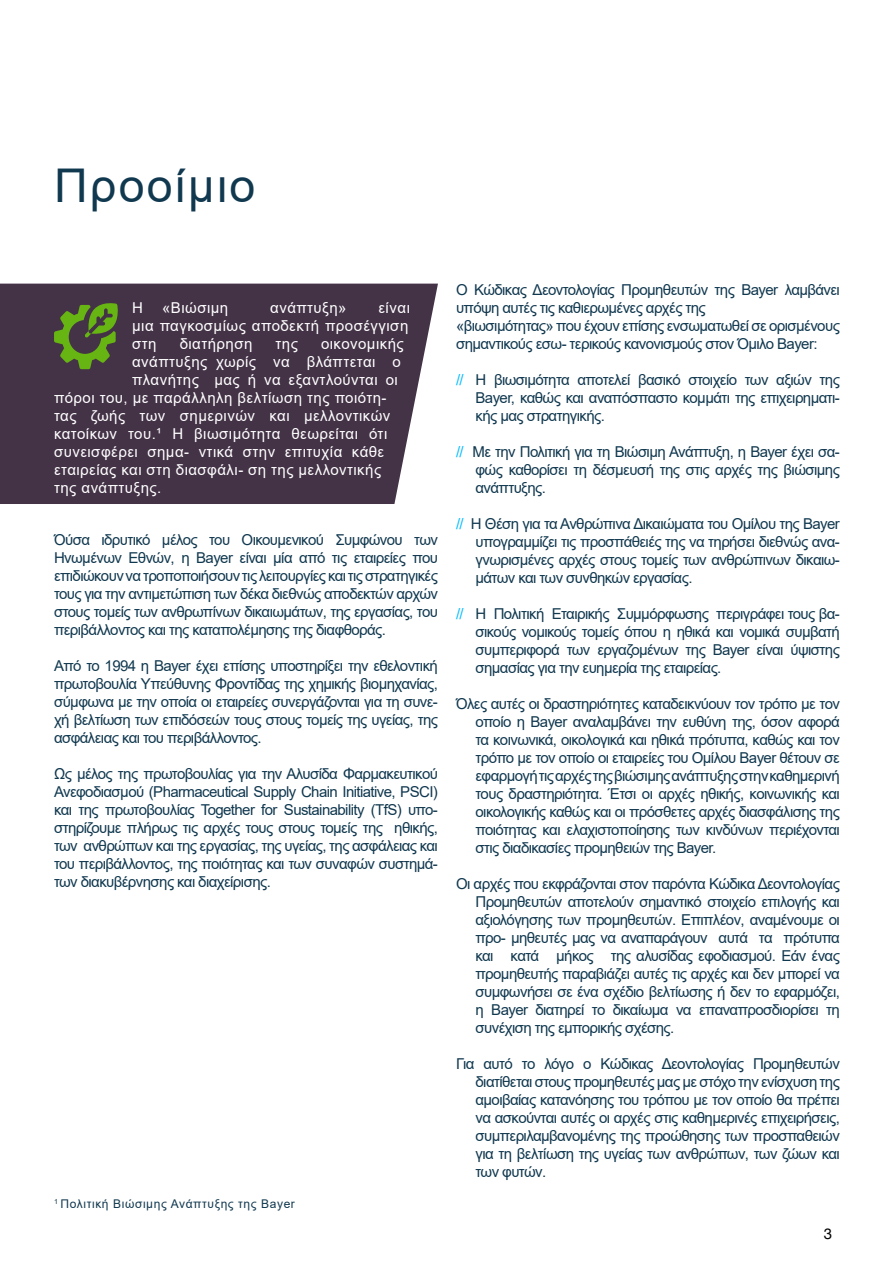
<style>
.page{position:relative;width:894px;height:1263px;background:#fff}
.page>*{position:absolute;margin:0;border:0;box-sizing:border-box;transform-origin:0 0}
.t1{font:46.5px "Arial";letter-spacing:.05em;color:#10384f}
.t2{font:15px/18px "Arial";letter-spacing:-.04em;color:#10384f;text-align:justify}
.t3{font:15px/18px "Arial";letter-spacing:.03em;color:#fff;text-align:justify}
.t4{font:15px "Helvetica Neue LT Com";color:#000}
.t5{font:12px "Arial";letter-spacing:.05em;color:#10384f}
.s1{color:#00bcff}
</style>
<div class="page">
<div style="left:0;top:284px;width:438px;height:220px;background:#443247"></div>
<svg style="left:54px;top:301px;width:66px;height:68px"></svg>
<h1 class="t1" style="left:54px;top:154px;width:203px">Προοίμιο</h1>
<p class="t3" style="left:132px;top:298px;width:12px">Η</p>
<p class="t3" style="left:162px;top:298px;width:68px">«Βιώσιμη</p>
<p class="t3" style="left:270px;top:298px;width:78px">ανάπτυξη»</p>
<p class="t3" style="left:132px;top:298px;width:279px;text-indent:246px">είναι μια παγκοσμίως αποδεκτή προσέγγιση στη</p>
<p class="t3" style="left:180px;top:334px;width:74px">διατήρηση</p>
<p class="t3" style="left:275px;top:334px;width:24px">της</p>
<p class="t3" style="left:321px;top:334px;width:84px">οικονομικής</p>
<p class="t3" style="left:132px;top:352px;width:270px">ανάπτυξης χωρίς να βλάπτεται ο</p>
<p class="t3" style="left:132px;top:370px;width:267px">πλανήτης μας ή να εξαντλούνται οι</p>
<p class="t3" style="left:54px;top:388px;width:334px">πόροι του, με παράλληλη βελτίωση της ποιότη-</p>
<p class="t3" style="left:54px;top:406px;width:338px">τας ζωής των σημερινών και μελλοντικών</p>
<p class="t3" style="left:54px;top:424px;width:334px">κατοίκων του.¹ Η βιωσιμότητα θεωρείται ότι</p>
<p class="t3" style="left:54px;top:442px;width:331px">συνεισφέρει σημα- ντικά στην επιτυχία κάθε</p>
<p class="t3" style="left:54px;top:460px;width:328px">εταιρείας και στη διασφάλι- ση της μελλοντικής</p>
<p class="t3" style="left:54px;top:478px;width:109px">της ανάπτυξης.</p>
<p class="t2" style="left:54px;top:531px;width:385px">Όύσα ιδρυτικό μέλος του Οικουμενικού Συμφώνου των Ηνωμένων Εθνών, η Bayer είναι μία από τις εταιρείες που επιδιώκουν να τροποποιήσουν τις λειτουργίες και τις στρατηγικές τους για την αντιμετώπιση των δέκα διεθνώς αποδεκτών αρχών στους τομείς των ανθρωπίνων δικαιωμάτων, της εργασίας, του περιβάλλοντος και της καταπολέμησης της διαφθοράς.</p>
<p class="t2" style="left:54px;top:657px;width:385px">Από το 1994 η Bayer έχει επίσης υποστηρίξει την εθελοντική πρωτοβουλία Υπεύθυνης Φροντίδας της χημικής βιομηχανίας, σύμφωνα με την οποία οι εταιρείες συνεργάζονται για τη συνε&shy;χή βελτίωση των επιδόσεών τους στους τομείς της υγείας, της ασφάλειας και του περιβάλλοντος.</p>
<p class="t2" style="left:54px;top:765px;width:385px">Ως μέλος της πρωτοβουλίας για την Αλυσίδα Φαρμακευτικού Ανεφοδιασμού (Pharmaceutical Supply Chain Initiative, PSCI) και της πρωτοβουλίας Together for Sustainability (TfS) υπο&shy;στηρίζουμε πλήρως τις αρχές τους στους τομείς της ηθικής, των ανθρώπων και της εργασίας, της υγείας, της ασφάλειας και του περιβάλλοντος, της ποιότητας και των συναφών συστημά&shy;των διακυβέρνησης και διαχείρισης.</p>
<p class="t5" style="left:54px;top:1196px;width:242px"><sup>1</sup> Πολιτική Βιώσιμης Ανάπτυξης της Bayer</p>
<p class="t2" style="left:456px;top:280px;width:385px;text-align:left">Ο Κώδικας Δεοντολογίας Προμηθευτών της Bayer λαμβάνει υπόψη αυτές τις καθιερωμένες αρχές της<br>«βιωσιμότητας» που έχουν επίσης ενσωματωθεί σε ορισμένους σημαντικούς εσω- τερικούς κανονισμούς στον Όμιλο Bayer:</p>
<p class="t2" style="left:475px;top:370px;width:366px;text-indent:-19px"><span class="s1">//</span> Η βιωσιμότητα αποτελεί βασικό στοιχείο των αξιών της Bayer, καθώς και αναπόσπαστο κομμάτι της επιχειρηματι&shy;κής μας στρατηγικής.</p>
<p class="t2" style="left:475px;top:442px;width:366px;text-indent:-19px"><span class="s1">//</span> Με την Πολιτική για τη Βιώσιμη Ανάπτυξη, η Bayer έχει σα&shy;φώς καθορίσει τη δέσμευσή της στις αρχές της βιώσιμης ανάπτυξης.</p>
<p class="t2" style="left:475px;top:514px;width:366px;text-indent:-19px"><span class="s1">//</span> Η Θέση για τα Ανθρώπινα Δικαιώματα του Ομίλου της Bayer υπογραμμίζει τις προσπάθειές της να τηρήσει διεθνώς ανα&shy;γνωρισμένες αρχές στους τομείς των ανθρώπινων δικαιω&shy;μάτων και των συνθηκών εργασίας.</p>
<p class="t2" style="left:475px;top:604px;width:366px;text-indent:-19px"><span class="s1">//</span> Η Πολιτική Εταιρικής Συμμόρφωσης περιγράφει τους βα&shy;σικούς νομικούς τομείς όπου η ηθικά και νομικά συμβατή συμπεριφορά των εργαζομένων της Bayer είναι ύψιστης σημασίας για την ευημερία της εταιρείας.</p>
<p class="t2" style="left:475px;top:694px;width:366px;text-indent:-19px">Όλες αυτές οι δραστηριότητες καταδεικνύουν τον τρόπο με τον οποίο η Bayer αναλαμβάνει την ευθύνη της, όσον αφορά τα κοινωνικά, οικολογικά και ηθικά πρότυπα, καθώς και τον τρόπο με τον οποίο οι εταιρείες του Ομίλου Bayer θέτουν σε εφαρμογή τις αρχές της βιώσιμης ανάπτυξης στην καθημερινή τους δραστηριότητα. Έτσι οι αρχές ηθικής, κοινωνικής και οικολογικής καθώς και οι πρόσθετες αρχές διασφάλισης της ποιότητας και ελαχιστοποίησης των κινδύνων περιέχονται στις διαδικασίες προμηθειών της Bayer.</p>
<p class="t2" style="left:475px;top:874px;width:366px;text-indent:-19px">Οι αρχές που εκφράζονται στον παρόντα Κώδικα Δεοντολογίας Προμηθευτών αποτελούν σημαντικό στοιχείο επιλογής και αξιολόγησης των προμηθευτών. Επιπλέον, αναμένουμε οι προ- μηθευτές μας να αναπαράγουν αυτά τα πρότυπα και κατά μήκος της αλυσίδας εφοδιασμού. Εάν ένας προμηθευτής παραβιάζει αυτές τις αρχές και δεν μπορεί να συμφωνήσει σε ένα σχέδιο βελτίωσης ή δεν το εφαρμόζει, η Bayer διατηρεί το δικαίωμα να επαναπροσδιορίσει τη συνέχιση της εμπορικής σχέσης.</p>
<p class="t2" style="left:475px;top:1054px;width:366px;text-indent:-19px">Για αυτό το λόγο ο Κώδικας Δεοντολογίας Προμηθευτών διατίθεται στους προμηθευτές μας με στόχο την ενίσχυση της αμοιβαίας κατανόησης του τρόπου με τον οποίο θα πρέπει να ασκούνται αυτές οι αρχές στις καθημερινές επιχειρήσεις, συμπεριλαμβανομένης της προώθησης των προσπαθειών για τη βελτίωση της υγείας των ανθρώπων, των ζώων και των φυτών.</p>
<p class="t4" style="left:823px;top:1224px;width:10px">3</p>
</div>
